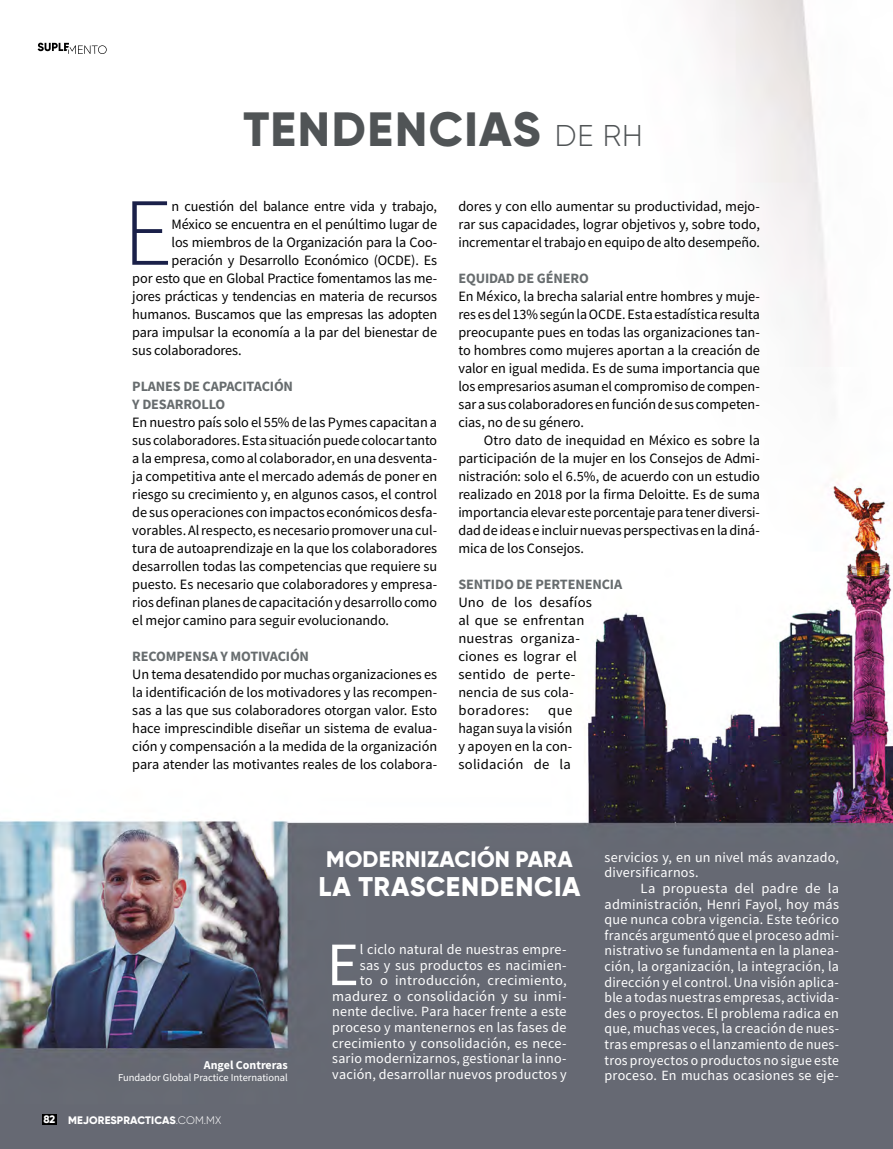
<style>
.page{position:relative;width:893px;height:1149px;background:#fff}
.page>*{position:absolute;margin:0;border:0;box-sizing:border-box;transform-origin:0 0}
.t1{font:300 96.15px "Mada";color:#1a2049}
.t2{font:61.65px "Mada";color:#fff}
.t3{font:800 48px "Gilroy";letter-spacing:.03em;color:#505456}
.t4{font:800 27px "Gilroy";letter-spacing:.025em;color:#fff}
.t5{font:800 22.5px "Gilroy";letter-spacing:.01em;color:#fff}
.t6{font:14.25px/18px "Mada";letter-spacing:-.01em;color:#000;text-align:justify}
.t7{font:14.25px/18px "Mada";letter-spacing:.01em;color:#000}
.t8{font:700 14.25px/18px "Mada";letter-spacing:-.01em;color:#676c6e}
.t9{font:14.1px/15.6px "Mada";letter-spacing:.015em;color:#fff;text-align:right}
.t10{font:700 12px "Mada";color:#fff}
.t11{font:800 10.8px "Gilroy";letter-spacing:.01em;color:#fff}
.t12{font:10.5px "Mada";color:#fff}
.s1{font-weight:300;font-size:30px}
.s2{font-weight:300}
</style>
<div class="page">
<img style="left:0;top:0;width:893px;height:1148px">
<div style="left:42px;top:1114px;width:15px;height:10px;background:#000"></div>
<svg style="left:38px;top:43px;width:69px;height:11px"></svg>
<h3 class="t3" style="left:244px;top:99px;width:401px">TENDENCIAS <span class="s1">DE RH</span></h3>
<h1 class="t1" style="left:123px;top:181px;width:51px">E</h1>
<p class="t6" style="left:172px;top:197px;width:267px">n cuestión del balance entre vida y trabajo,</p>
<p class="t6" style="left:172px;top:215px;width:267px">México se encuentra en el penúltimo lugar de</p>
<p class="t6" style="left:172px;top:233px;width:267px">los miembros de la Organización para la Coo-</p>
<p class="t6" style="left:172px;top:251px;width:267px">peración y Desarrollo Económico (OCDE). Es</p>
<p class="t6" style="left:132px;top:269px;width:306px">por esto que en Global Practice fomentamos las me-</p>
<p class="t6" style="left:132px;top:287px;width:306px">jores prácticas y tendencias en materia de recursos</p>
<p class="t6" style="left:132px;top:305px;width:306px">humanos. Buscamos que las empresas las adopten</p>
<p class="t6" style="left:132px;top:323px;width:306px">para impulsar la economía a la par del bienestar de</p>
<p class="t6" style="left:132px;top:341px;width:111px">sus colaboradores.</p>
<p class="t8" style="left:132px;top:378px;width:162px">PLANES DE CAPACITACIÓN<br>Y DESARROLLO</p>
<p class="t6" style="left:132px;top:413px;width:306px">En nuestro país solo el 55% de las Pymes capacitan a sus colaboradores. Esta situación puede colocar tanto a la empresa, como al colaborador, en una desventa&shy;ja competitiva ante el mercado además de poner en riesgo su crecimiento y, en algunos casos, el control de sus operaciones con impactos económicos desfa&shy;vorables. Al respecto, es necesario promover una cul&shy;tura de autoaprendizaje en la que los colaboradores desarrollen todas las competencias que requiere su puesto. Es necesario que colaboradores y empresa&shy;rios definan planes de capacitación y desarrollo como el mejor camino para seguir evolucionando.</p>
<p class="t8" style="left:132px;top:648px;width:178px">RECOMPENSA Y MOTIVACIÓN</p>
<p class="t6" style="left:132px;top:665px;width:306px">Un tema desatendido por muchas organizaciones es la identificación de los motivadores y las recompen&shy;sas a las que sus colaboradores otorgan valor. Esto hace imprescindible diseñar un sistema de evalua&shy;ción y compensación a la medida de la organización para atender las motivantes reales de los colabora-</p>
<p class="t6" style="left:458px;top:197px;width:303px">dores y con ello aumentar su productividad, mejo&shy;rar sus capacidades, lograr objetivos y, sobre todo, incrementar el trabajo en equipo de alto desempeño.</p>
<p class="t8" style="left:458px;top:270px;width:132px">EQUIDAD DE GÉNERO</p>
<p class="t6" style="left:458px;top:287px;width:303px">En México, la brecha salarial entre hombres y muje&shy;res es del 13% según la OCDE. Esta estadística resulta preocupante pues en todas las organizaciones tan&shy;to hombres como mujeres aportan a la creación de valor en igual medida. Es de suma importancia que los empresarios asuman el compromiso de compen&shy;sar a sus colaboradores en función de sus competen&shy;cias, no de su género.</p>
<p class="t6" style="left:458px;top:431px;width:303px;text-indent:26px">Otro dato de inequidad en México es sobre la participación de la mujer en los Consejos de Admi&shy;nistración: solo el 6.5%, de acuerdo con un estudio realizado en 2018 por la firma Deloitte. Es de suma importancia elevar este porcentaje para tener diversi&shy;dad de ideas e incluir nuevas perspectivas en la diná&shy;mica de los Consejos.</p>
<p class="t8" style="left:458px;top:576px;width:165px">SENTIDO DE PERTENENCIA</p>
<p class="t7" style="left:458px;top:593px;width:135px">Uno de los desafíos al que se enfrentan nuestras organiza&shy;ciones es lograr el sentido de perte&shy;nencia de sus cola&shy;boradores:</p>
<p class="t6" style="left:458px;top:701px;width:116px;text-indent:90px">que hagan suya la visión y apoyen en la con&shy;solidación de la</p>
<p class="t10" style="left:204px;top:1057px;width:86px">Angel Contreras</p>
<p class="t12" style="left:118px;top:1071px;width:171px">Fundador Global Practice International</p>
<p class="t11" style="left:44px;top:1112px;width:179px">82 MEJORESPRACTICAS<span class="s2">.COM.MX</span></p>
<h3 class="t5" style="left:326px;top:844px;width:248px">MODERNIZACIÓN PARA</h3>
<h3 class="t4" style="left:318px;top:868px;width:263px">LA TRASCENDENCIA</h3>
<p class="t9" style="left:332px;top:941px;width:236px">l ciclo natural de nuestras empre-<br>sas y sus productos es nacimien-<br>to o introducción, crecimiento, madurez o consolidación y su inmi&shy;nente declive. Para hacer frente a este proceso y mantenernos en las fases de crecimiento y consolidación, es nece&shy;sario modernizarnos, gestionar la inno&shy;vación, desarrollar nuevos productos y</p>
<h2 class="t2" style="left:327px;top:930px;width:34px">E</h2>
<p class="t9" style="left:604px;top:849px;width:236px;text-align:left">servicios y, en un nivel más avanzado, diversificarnos.</p>
<p class="t9" style="left:604px;top:880px;width:236px;text-align:justify;text-indent:36px">La propuesta del padre de la administración, Henri Fayol, hoy más que nunca cobra vigencia. Este teórico francés argumentó que el proceso admi&shy;nistrativo se fundamenta en la planea&shy;ción, la organización, la integración, la dirección y el control. Una visión aplica&shy;ble a todas nuestras empresas, activida&shy;des o proyectos. El problema radica en que, muchas veces, la creación de nues&shy;tras empresas o el lanzamiento de nues&shy;tros proyectos o productos no sigue este proceso. En muchas ocasiones se eje-</p>
</div>
